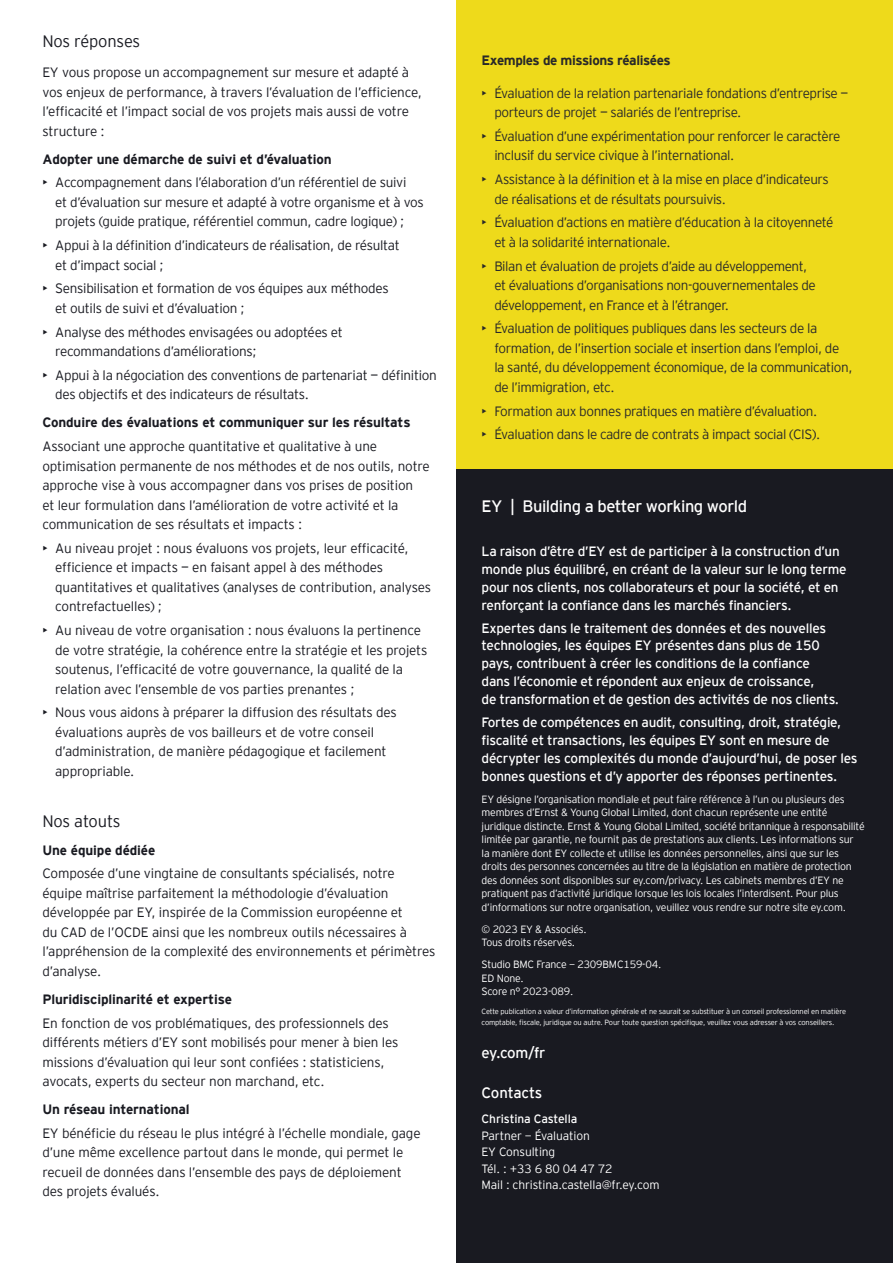
<style>
.page{position:relative;width:893px;height:1263px;background:#fff}
.page>*{position:absolute;margin:0;border:0;box-sizing:border-box;transform-origin:0 0}
.t1{font:16.5px "EY Interstate";letter-spacing:-.025em;color:#fff}
.t2{font:300 16.5px "EY Interstate";letter-spacing:-.01em;color:#191a21}
.t3{font:15px "EY Interstate";letter-spacing:-.02em;color:#fff}
.t4{font:300 13.5px/19.5px "EY Interstate";letter-spacing:-.01em;color:#191a21}
.t5{font:300 13.5px/19.5px "EY Interstate";letter-spacing:-.03em;color:#292929}
.t6{font:13.5px/18px "EY Interstate";letter-spacing:-.02em;color:#fff}
.t7{font:700 13.5px "EY Interstate";letter-spacing:-.01em;color:#191a21}
.t8{font:700 13.5px "EY Interstate";letter-spacing:-.03em;color:#292929}
.t9{font:300 12px/16.5px "EY Interstate";letter-spacing:-.01em;color:#fff}
.t10{font:12px "EY Interstate";letter-spacing:-.01em;color:#fff}
.t11{font:300 10.5px/13.5px "EY Interstate";letter-spacing:-.02em;color:#fff}
.t12{font:300 7.5px/10.5px "EY Interstate";letter-spacing:-.02em;color:#fff}
</style>
<div class="page">
<div style="left:456px;top:0;width:437px;height:469px;background:#eeda1b"></div>
<div style="left:456px;top:469px;width:437px;height:794px;background:#191a21"></div>
<p class="t2" style="left:42px;top:30px;width:99px">Nos réponses</p>
<p class="t4" style="left:42px;top:62px;width:381px">EY vous propose un accompagnement sur mesure et adapté à vos enjeux de performance, à travers l’évaluation de l’efficience, l’efficacité et l’impact social de vos projets mais aussi de votre structure :</p>
<p class="t7" style="left:42px;top:149px;width:291px">Adopter une démarche de suivi et d’évaluation</p>
<p class="t4" style="left:55px;top:172px;width:370px;text-indent:-13px">• Accompagnement dans l’élaboration d’un référentiel de suivi<br>et d’évaluation sur mesure et adapté à votre organisme et à vos projets (guide pratique, référentiel commun, cadre logique) ;</p>
<p class="t4" style="left:55px;top:235px;width:346px;text-indent:-13px">• Appui à la définition d’indicateurs de réalisation, de résultat et d’impact social ;</p>
<p class="t4" style="left:55px;top:278px;width:335px;text-indent:-13px">• Sensibilisation et formation de vos équipes aux méthodes et outils de suivi et d’évaluation ;</p>
<p class="t4" style="left:55px;top:321px;width:289px;text-indent:-13px">• Analyse des méthodes envisagées ou adoptées et recommandations d’améliorations;</p>
<p class="t4" style="left:55px;top:365px;width:383px;text-indent:-13px">• Appui à la négociation des conventions de partenariat — définition des objectifs et des indicateurs de résultats.</p>
<p class="t7" style="left:42px;top:413px;width:370px">Conduire des évaluations et communiquer sur les résultats</p>
<p class="t4" style="left:42px;top:436px;width:389px">Associant une approche quantitative et qualitative à une optimisation permanente de nos méthodes et de nos outils, notre approche vise à vous accompagner dans vos prises de position<br>et leur formulation dans l’amélioration de votre activité et la communication de ses résultats et impacts :</p>
<p class="t4" style="left:55px;top:537px;width:377px;text-indent:-13px">• Au niveau projet : nous évaluons vos projets, leur efficacité, efficience et impacts — en faisant appel à des méthodes quantitatives et qualitatives (analyses de contribution, analyses contrefactuelles) ;</p>
<p class="t4" style="left:55px;top:620px;width:374px;text-indent:-13px">• Au niveau de votre organisation : nous évaluons la pertinence de votre stratégie, la cohérence entre la stratégie et les projets soutenus, l’efficacité de votre gouvernance, la qualité de la relation avec l’ensemble de vos parties prenantes ;</p>
<p class="t4" style="left:55px;top:702px;width:343px;text-indent:-13px">• Nous vous aidons à préparer la diffusion des résultats des évaluations auprès de vos bailleurs et de votre conseil d’administration, de manière pédagogique et facilement appropriable.</p>
<p class="t2" style="left:42px;top:809px;width:80px">Nos atouts</p>
<p class="t7" style="left:42px;top:840px;width:114px">Une équipe dédiée</p>
<p class="t4" style="left:42px;top:863px;width:395px">Composée d’une vingtaine de consultants spécialisés, notre équipe maîtrise parfaitement la méthodologie d’évaluation développée par EY, inspirée de la Commission européenne et<br>du CAD de l’OCDE ainsi que les nombreux outils nécessaires à l’appréhension de la complexité des environnements et périmètres d’analyse.</p>
<p class="t7" style="left:42px;top:989px;width:191px">Pluridisciplinarité et expertise</p>
<p class="t4" style="left:42px;top:1012px;width:358px">En fonction de vos problématiques, des professionnels des différents métiers d’EY sont mobilisés pour mener à bien les missions d’évaluation qui leur sont confiées : statisticiens, avocats, experts du secteur non marchand, etc.</p>
<p class="t7" style="left:42px;top:1099px;width:149px">Un réseau international</p>
<p class="t4" style="left:42px;top:1122px;width:380px">EY bénéficie du réseau le plus intégré à l’échelle mondiale, gage d’une même excellence partout dans le monde, qui permet le recueil de données dans l’ensemble des pays de déploiement des projets évalués.</p>
<p class="t8" style="left:482px;top:51px;width:191px">Exemples de missions réalisées</p>
<p class="t5" style="left:494px;top:82px;width:356px;text-indent:-13px">• Évaluation de la relation partenariale fondations d’entreprise — porteurs de projet — salariés de l’entreprise.</p>
<p class="t5" style="left:494px;top:126px;width:348px;text-indent:-13px">• Évaluation d’une expérimentation pour renforcer le caractère inclusif du service civique à l’international.</p>
<p class="t5" style="left:494px;top:169px;width:336px;text-indent:-13px">• Assistance à la définition et à la mise en place d’indicateurs de réalisations et de résultats poursuivis.</p>
<p class="t5" style="left:494px;top:212px;width:341px;text-indent:-13px">• Évaluation d’actions en matière d’éducation à la citoyenneté et à la solidarité internationale.</p>
<p class="t5" style="left:494px;top:255px;width:323px;text-indent:-13px">• Bilan et évaluation de projets d’aide au développement, et évaluations d’organisations non-gouvernementales de développement, en France et à l’étranger.</p>
<p class="t5" style="left:494px;top:318px;width:360px;text-indent:-13px">• Évaluation de politiques publiques dans les secteurs de la formation, de l’insertion sociale et insertion dans l’emploi, de la santé, du développement économique, de la communication, de l’immigration, etc.</p>
<p class="t5" style="left:482px;top:400px;width:337px">• Formation aux bonnes pratiques en matière d’évaluation.</p>
<p class="t5" style="left:482px;top:424px;width:340px">• Évaluation dans le cadre de contrats à impact social (CIS).</p>
<p class="t1" style="left:482px;top:494px;width:267px">EY | Building a better working world</p>
<p class="t6" style="left:482px;top:542px;width:366px">La raison d’être d’EY est de participer à la construction d’un monde plus équilibré, en créant de la valeur sur le long terme pour nos clients, nos collaborateurs et pour la société, et en renforçant la confiance dans les marchés financiers.</p>
<p class="t6" style="left:482px;top:618px;width:359px">Expertes dans le traitement des données et des nouvelles technologies, les équipes EY présentes dans plus de 150 pays, contribuent à créer les conditions de la confiance dans l’économie et répondent aux enjeux de croissance,<br>de transformation et de gestion des activités de nos clients.</p>
<p class="t6" style="left:482px;top:712px;width:377px">Fortes de compétences en audit, consulting, droit, stratégie, fiscalité et transactions, les équipes EY sont en mesure de décrypter les complexités du monde d’aujourd’hui, de poser les bonnes questions et d’y apporter des réponses pertinentes.</p>
<p class="t11" style="left:482px;top:792px;width:385px">EY désigne l’organisation mondiale et peut faire référence à l’un ou plusieurs des membres d’Ernst &amp; Young Global Limited, dont chacun représente une entité juridique distincte. Ernst &amp; Young Global Limited, société britannique à responsabilité limitée par garantie, ne fournit pas de prestations aux clients. Les informations sur<br>la manière dont EY collecte et utilise les données personnelles, ainsi que sur les droits des personnes concernées au titre de la législation en matière de protection des données sont disponibles sur ey.com/privacy. Les cabinets membres d’EY ne pratiquent pas d’activité juridique lorsque les lois locales l’interdisent. Pour plus d’informations sur notre organisation, veuillez vous rendre sur notre site ey.com.</p>
<p class="t11" style="left:482px;top:922px;width:107px">© 2023 EY &amp; Associés.<br>Tous droits réservés.</p>
<p class="t11" style="left:482px;top:957px;width:181px">Studio BMC France − 2309BMC159-04.<br>ED None.<br>Score n° 2023-089.</p>
<p class="t12" style="left:482px;top:1006px;width:366px">Cette publication a valeur d’information générale et ne saurait se substituer à un conseil professionnel en matière comptable, fiscale, juridique ou autre. Pour toute question spécifique, veuillez vous adresser à vos conseillers.</p>
<p class="t3" style="left:482px;top:1042px;width:65px">ey.com/fr</p>
<p class="t3" style="left:482px;top:1082px;width:62px">Contacts</p>
<p class="t10" style="left:482px;top:1110px;width:97px">Christina Castella</p>
<p class="t9" style="left:482px;top:1126px;width:179px">Partner − Évaluation<br>EY Consulting<br>Tél. : +33 6 80 04 47 72<br>Mail : christina.castella@fr.ey.com</p>
</div>
